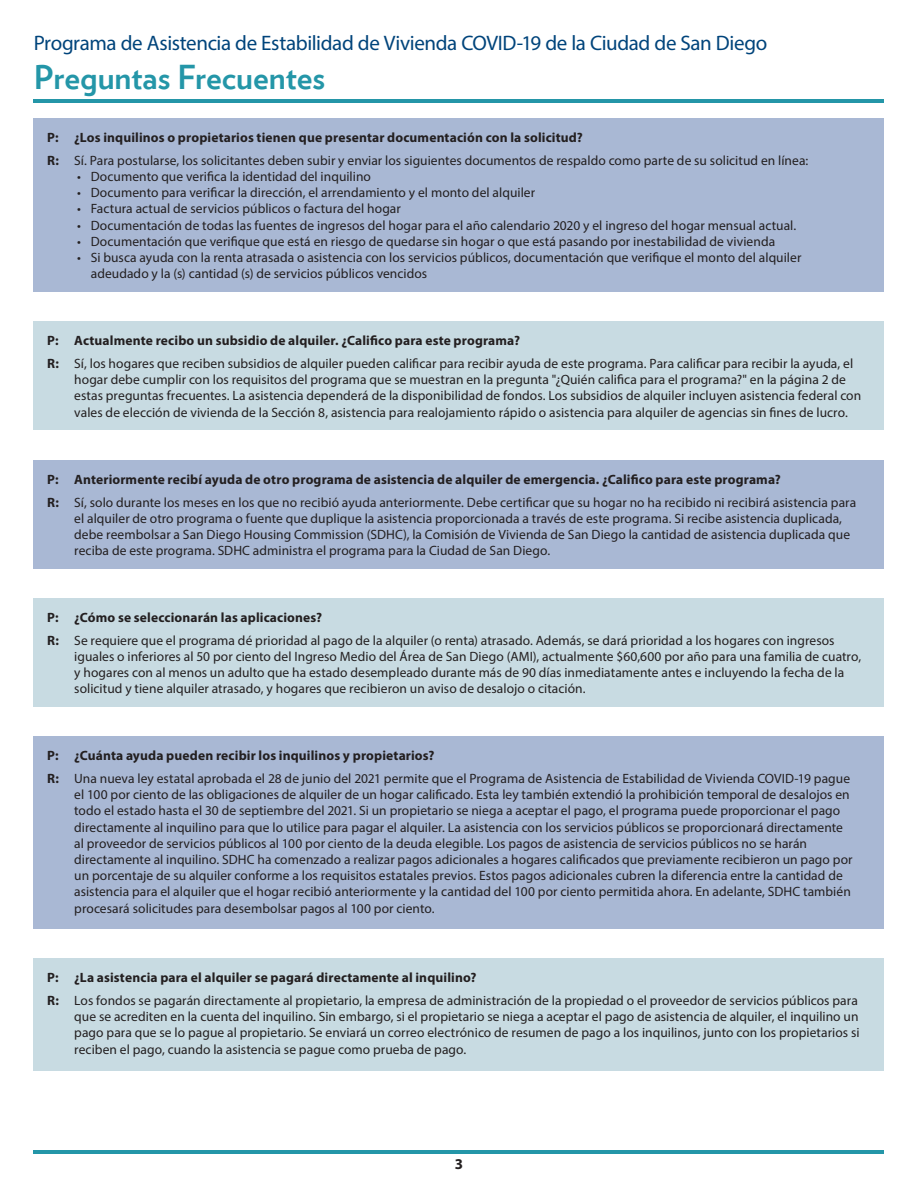
<style>
.page{position:relative;width:918px;height:1188px;background:#fff}
.page>*{position:absolute;margin:0;border:0;box-sizing:border-box;transform-origin:0 0}
.Body_Copy{font:700 33px "Verlag";color:#2496a8}
.Body_Copy-2{font:21px "Myriad Pro";letter-spacing:-.015em;color:#00447b}
.Body_Copy-3{font:700 15px "Myriad Pro";color:#231f20}
.NEW_body_copy{font:13.5px/16.2px "Myriad Pro";letter-spacing:.005em;color:#231f20}
.NEW_body_copy-2{font:700 13.5px "Myriad Pro";letter-spacing:.01em;color:#231f20}
.s1{font-weight:700}
</style>
<div class="page">
<hr style="left:34px;top:1150px;width:850px;height:4px;background:#2496a8">
<hr style="left:34px;top:100px;width:850px;height:3px;background:#2496a8">
<div style="left:34px;top:321px;width:850px;height:109px;background:#c8dbe2"></div>
<div style="left:34px;top:460px;width:850px;height:108px;background:#a9b8d4"></div>
<div style="left:34px;top:598px;width:850px;height:108px;background:#c8dbe2"></div>
<div style="left:34px;top:118px;width:850px;height:173px;background:#a9b8d4"></div>
<div style="left:34px;top:736px;width:850px;height:193px;background:#a9b8d4"></div>
<div style="left:34px;top:958px;width:850px;height:113px;background:#c8dbe2"></div>
<p class="Body_Copy-2" style="left:34px;top:30px;width:735px">Programa de Asistencia de Estabilidad de Vivienda COVID-19 de la Ciudad de San Diego</p>
<p class="Body_Copy" style="left:34px;top:51px;width:293px">Preguntas Frecuentes</p>
<p class="NEW_body_copy-2" style="left:47px;top:129px;width:537px">P: ¿Los inquilinos o propietarios tienen que presentar documentación con la solicitud?</p>
<p class="NEW_body_copy" style="left:47px;top:152px;width:763px"><span class="s1">R:</span> Sí. Para postularse, los solicitantes deben subir y enviar los siguientes documentos de respaldo como parte de su solicitud en línea:</p>
<p class="NEW_body_copy" style="left:77px;top:168px;width:295px">• Documento que verifica la identidad del inquilino</p>
<p class="NEW_body_copy" style="left:77px;top:184px;width:459px">• Documento para verificar la dirección, el arrendamiento y el monto del alquiler</p>
<p class="NEW_body_copy" style="left:77px;top:201px;width:325px">• Factura actual de servicios públicos o factura del hogar</p>
<p class="NEW_body_copy" style="left:77px;top:217px;width:721px">• Documentación de todas las fuentes de ingresos del hogar para el año calendario 2020 y el ingreso del hogar mensual actual.</p>
<p class="NEW_body_copy" style="left:77px;top:233px;width:699px">• Documentación que verifique que está en riesgo de quedarse sin hogar o que está pasando por inestabilidad de vivienda</p>
<p class="NEW_body_copy" style="left:91px;top:249px;width:712px;text-indent:-14px">• Si busca ayuda con la renta atrasada o asistencia con los servicios públicos, documentación que verifique el monto del alquiler adeudado y la (s) cantidad (s) de servicios públicos vencidos</p>
<p class="NEW_body_copy-2" style="left:47px;top:332px;width:474px">P: Actualmente recibo un subsidio de alquiler. ¿Califico para este programa?</p>
<p class="NEW_body_copy" style="left:74px;top:355px;width:789px;text-indent:-27px"><span class="s1">R:</span> Sí, los hogares que reciben subsidios de alquiler pueden calificar para recibir ayuda de este programa. Para calificar para recibir la ayuda, el hogar debe cumplir con los requisitos del programa que se muestran en la pregunta "¿Quién califica para el programa?" en la página 2 de estas preguntas frecuentes. La asistencia dependerá de la disponibilidad de fondos. Los subsidios de alquiler incluyen asistencia federal con vales de elección de vivienda de la Sección 8, asistencia para realojamiento rápido o asistencia para alquiler de agencias sin fines de lucro.</p>
<p class="NEW_body_copy-2" style="left:47px;top:470px;width:735px">P: Anteriormente recibí ayuda de otro programa de asistencia de alquiler de emergencia. ¿Califico para este programa?</p>
<p class="NEW_body_copy" style="left:74px;top:494px;width:783px;text-indent:-27px"><span class="s1">R:</span> Sí, solo durante los meses en los que no recibió ayuda anteriormente. Debe certificar que su hogar no ha recibido ni recibirá asistencia para el alquiler de otro programa o fuente que duplique la asistencia proporcionada a través de este programa. Si recibe asistencia duplicada, debe reembolsar a San Diego Housing Commission (SDHC), la Comisión de Vivienda de San Diego la cantidad de asistencia duplicada que reciba de este programa. SDHC administra el programa para la Ciudad de San Diego.</p>
<p class="NEW_body_copy-2" style="left:47px;top:609px;width:276px">P: ¿Cómo se seleccionarán las aplicaciones?</p>
<p class="NEW_body_copy" style="left:74px;top:632px;width:788px;text-indent:-27px"><span class="s1">R:</span> Se requiere que el programa dé prioridad al pago de la alquiler (o renta) atrasado. Además, se dará prioridad a los hogares con ingresos iguales o inferiores al 50 por ciento del Ingreso Medio del Área de San Diego (AMI), actualmente $60,600 por año para una familia de cuatro, y hogares con al menos un adulto que ha estado desempleado durante más de 90 días inmediatamente antes e incluyendo la fecha de la solicitud y tiene alquiler atrasado, y hogares que recibieron un aviso de desalojo o citación.</p>
<p class="NEW_body_copy-2" style="left:47px;top:747px;width:389px">P: ¿Cuánta ayuda pueden recibir los inquilinos y propietarios?</p>
<p class="NEW_body_copy" style="left:74px;top:770px;width:780px;text-indent:-27px"><span class="s1">R:</span> Una nueva ley estatal aprobada el 28 de junio del 2021 permite que el Programa de Asistencia de Estabilidad de Vivienda COVID-19 pague el 100 por ciento de las obligaciones de alquiler de un hogar calificado. Esta ley también extendió la prohibición temporal de desalojos en todo el estado hasta el 30 de septiembre del 2021. Si un propietario se niega a aceptar el pago, el programa puede proporcionar el pago directamente al inquilino para que lo utilice para pagar el alquiler. La asistencia con los servicios públicos se proporcionará directamente al proveedor de servicios públicos al 100 por ciento de la deuda elegible. Los pagos de asistencia de servicios públicos no se harán directamente al inquilino. SDHC ha comenzado a realizar pagos adicionales a hogares calificados que previamente recibieron un pago por un porcentaje de su alquiler conforme a los requisitos estatales previos. Estos pagos adicionales cubren la diferencia entre la cantidad de asistencia para el alquiler que el hogar recibió anteriormente y la cantidad del 100 por ciento permitida ahora. En adelante, SDHC también procesará solicitudes para desembolsar pagos al 100 por ciento.</p>
<p class="NEW_body_copy-2" style="left:47px;top:969px;width:431px">P: ¿La asistencia para el alquiler se pagará directamente al inquilino?</p>
<p class="NEW_body_copy" style="left:74px;top:992px;width:787px;text-indent:-27px"><span class="s1">R:</span> Los fondos se pagarán directamente al propietario, la empresa de administración de la propiedad o el proveedor de servicios públicos para que se acrediten en la cuenta del inquilino. Sin embargo, si el propietario se niega a aceptar el pago de asistencia de alquiler, el inquilino un pago para que se lo pague al propietario. Se enviará un correo electrónico de resumen de pago a los inquilinos, junto con los propietarios si reciben el pago, cuando la asistencia se pague como prueba de pago.</p>
<p class="Body_Copy-3" style="left:455px;top:1154px;width:10px">3</p>
</div>
